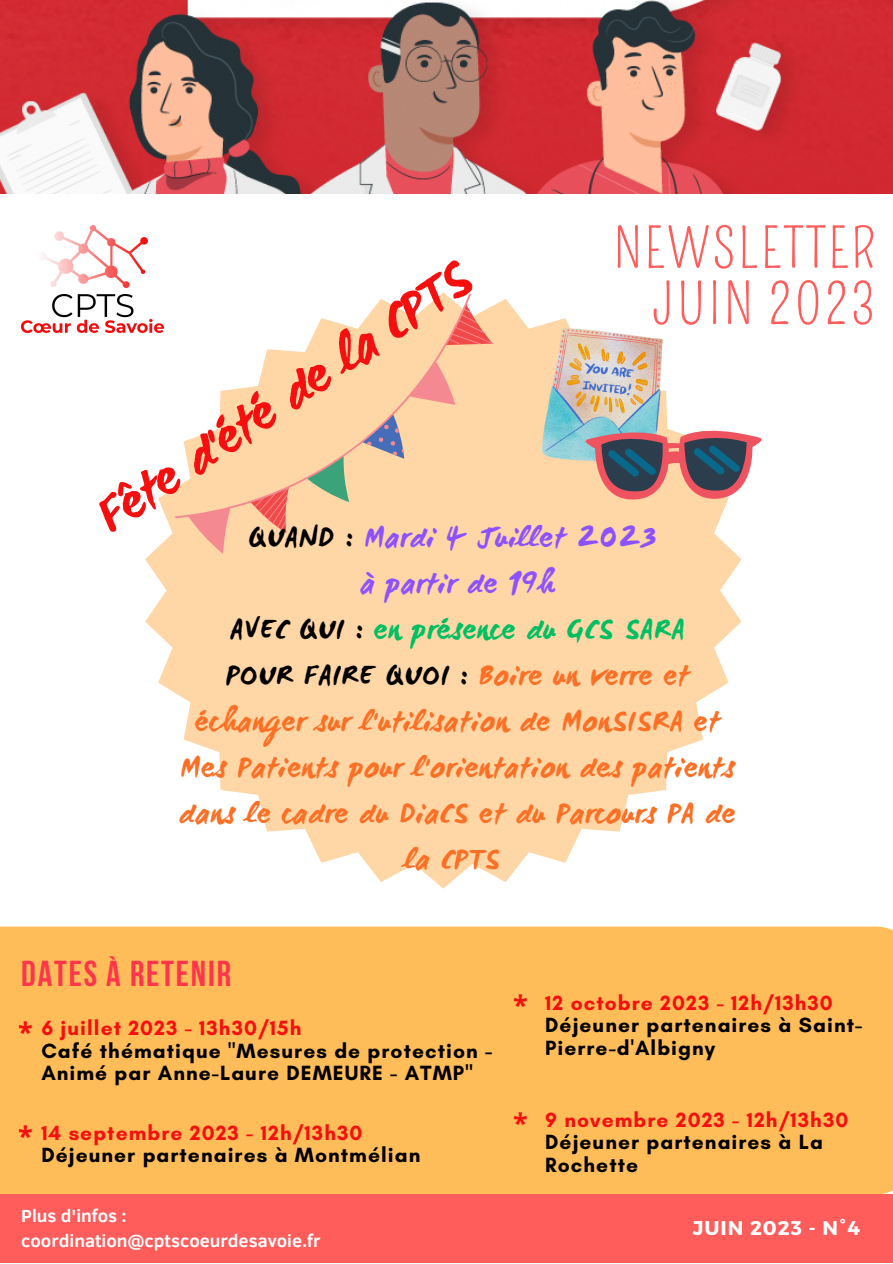
<style>
.page{position:relative;width:893px;height:1264px;background:#fff}
.page>*{position:absolute;margin:0;border:0;box-sizing:border-box;transform-origin:0 0}
.t1{font:55.35px "Pompiere";letter-spacing:.05em;color:#ff5c5c}
.t2{font:700 54px "WC Mano Negra Bta";color:#f5100f}
.t3{font:53.85px "Pompiere";letter-spacing:.05em;color:#ff5c5c}
.t4{font:700 35.85px "Bebas Neue";letter-spacing:.05em;color:#ff364b}
.t5{font:700 30px/46px "WC Mano Negra Bta";letter-spacing:.05em;color:#fc6f24;text-align:center}
.t6{font:700 30px "WC Mano Negra Bta";letter-spacing:.05em;color:#8c52ff}
.t7{font:700 30px "WC Mano Negra Bta";letter-spacing:.05em;color:#00bf63}
.t8{font:700 27px "Open Sans";color:#f5100f}
.t9{font:700 21px/22.5px "Glacial Indifference";letter-spacing:.05em;color:#000}
.t10{font:700 21px "Glacial Indifference";letter-spacing:.05em;color:#f5100f}
.t11{font:700 19.8px "Montserrat";letter-spacing:.05em;color:#fff}
.t12{font:700 18px "Clear Sans";color:#fff}
.s1{color:#000}
</style>
<div class="page">
<div style="left:0;top:0;width:892px;height:1262px;background:#ff5c5c"></div>
<img style="left:0;top:0;width:892px;height:194px">
<div style="left:0;top:194px;width:892px;height:999px;background:#fff"></div>
<img style="left:20px;top:225px;width:128px;height:108px">
<svg style="left:145px;top:292px;width:596px;height:596px;fill:#ffd6a5"></svg>
<img style="left:542px;top:329px;width:120px;height:137px">
<svg style="left:580px;top:422px;width:182px;height:79px;background:#9f878a"></svg>
<div style="left:186px;top:306px;width:328px;height:272px;background:#ffd6a5"></div>
<svg style="left:172px;top:293px;width:332px;height:266px;fill:#ffd6a5"></svg>
<div style="left:0;top:926px;width:892px;height:268px;background:#ffbd59"></div>
<p class="t3" style="left:613px;top:217px;width:263px">NEWSLETTER</p>
<p class="t1" style="left:652px;top:272px;width:224px">JUIN 2023</p>
<p class="t2" style="left:83px;top:492px;width:440px;rotate:-34deg">Fête d'été de la CPTS</p>
<p class="t6" style="left:248px;top:518px;width:409px"><span class="s1">QUAND :</span> Mardi 4 Juillet 2023</p>
<p class="t6" style="left:361px;top:564px;width:194px">à partir de 19h</p>
<p class="t7" style="left:230px;top:610px;width:455px"><span class="s1">AVEC QUI :</span> en présence du GCS SARA</p>
<p class="t5" style="left:179px;top:654px;width:557px"><span class="s1">POUR FAIRE QUOI :</span> Boire un verre et échanger sur l'utilisation de MonSISRA et Mes Patients pour l'orientation des patients dans le cadre du DiaCS et du Parcours PA de la CPTS</p>
<p class="t4" style="left:21px;top:958px;width:211px">DATES À RETENIR</p>
<p class="t8" style="left:18px;top:1012px;width:16px">*</p>
<p class="t10" style="left:41px;top:1015px;width:261px">6 juillet 2023 - 13h30/15h</p>
<p class="t9" style="left:41px;top:1039px;width:452px">Café thématique "Mesures de protection -<br>Animé par Anne-Laure DEMEURE - ATMP"</p>
<p class="t8" style="left:18px;top:1116px;width:16px">*</p>
<p class="t10" style="left:41px;top:1119px;width:322px">14 septembre 2023 - 12h/13h30</p>
<p class="t9" style="left:41px;top:1143px;width:380px">Déjeuner partenaires à Montmélian</p>
<p class="t12" style="left:21px;top:1202px;width:107px">Plus d'infos :</p>
<p class="t12" style="left:21px;top:1227px;width:300px">coordination@cptscoeurdesavoie.fr</p>
<p class="t8" style="left:513px;top:986px;width:16px">*</p>
<p class="t10" style="left:545px;top:989px;width:289px">12 octobre 2023 - 12h/13h30</p>
<p class="t9" style="left:545px;top:1013px;width:318px">Déjeuner partenaires à Saint-<br>Pierre-d'Albigny</p>
<p class="t8" style="left:513px;top:1103px;width:16px">*</p>
<p class="t10" style="left:545px;top:1106px;width:304px">9 novembre 2023 - 12h/13h30</p>
<p class="t9" style="left:545px;top:1130px;width:279px">Déjeuner partenaires à La<br>Rochette</p>
<p class="t11" style="left:692px;top:1215px;width:168px">JUIN 2023 - N°4</p>
</div>
